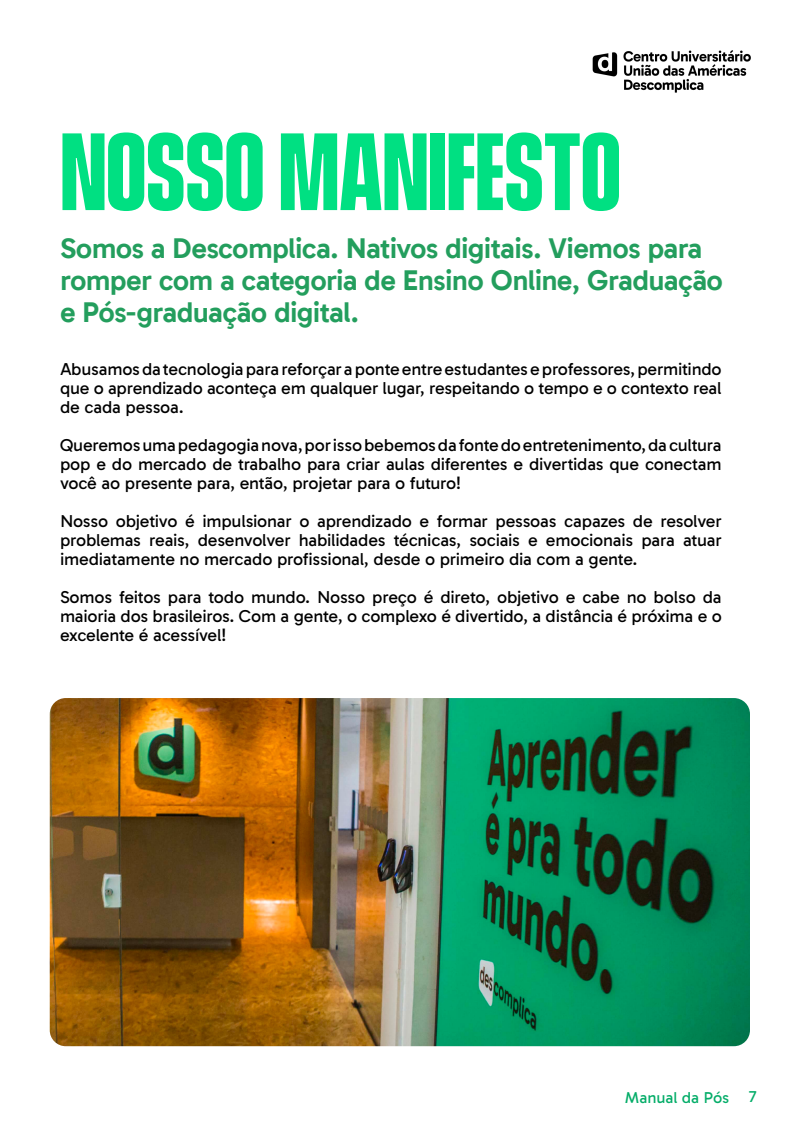
<style>
.page{position:relative;width:800px;height:1132px;background:#fff}
.page>*{position:absolute;margin:0;border:0;box-sizing:border-box;transform-origin:0 0}
.Título_1{font:700 100px "Vanguard CF";letter-spacing:-.015em;color:#00e082}
.Destaque{font:700 28px/32px "Aprova Sans";letter-spacing:-.025em;color:#239e5d}
.t1{font:17.5px/19px "Aprova Sans";letter-spacing:-.015em;color:#000;text-align:justify}
.t2{font:16px "Aprova Sans";letter-spacing:-.005em;color:#05ad69}
</style>
<div class="page">
<img style="left:592px;top:50px;width:158px;height:42px">
<img style="left:50px;top:698px;width:700px;height:348px">
<h1 class="Título_1" style="left:60px;top:111px;width:563px">NOSSO MANIFESTO</h1>
<p class="Destaque" style="left:60px;top:233px;width:665px">Somos a Descomplica. Nativos digitais. Viemos para romper com a categoria de Ensino Online, Graduação e Pós-graduação digital.</p>
<p class="t1" style="left:60px;top:360px;width:663px">Abusamos da tecnologia para reforçar a ponte entre estudantes e professores, permitindo que o aprendizado aconteça em qualquer lugar, respeitando o tempo e o contexto real de cada pessoa.</p>
<p class="t1" style="left:60px;top:436px;width:663px">Queremos uma pedagogia nova, por isso bebemos da fonte do entretenimento, da cultura pop e do mercado de trabalho para criar aulas diferentes e divertidas que conectam você ao presente para, então, projetar para o futuro!</p>
<p class="t1" style="left:60px;top:512px;width:663px">Nosso objetivo é impulsionar o aprendizado e formar pessoas capazes de resolver problemas reais, desenvolver habilidades técnicas, sociais e emocionais para atuar imediatamente no mercado profissional, desde o primeiro dia com a gente.</p>
<p class="t1" style="left:60px;top:588px;width:663px">Somos feitos para todo mundo. Nosso preço é direto, objetivo e cabe no bolso da maioria dos brasileiros. Com a gente, o complexo é divertido, a distância é próxima e o excelente é acessível!</p>
<p class="t2" style="left:625px;top:1087px;width:133px">Manual da Pós 7</p>
</div>
